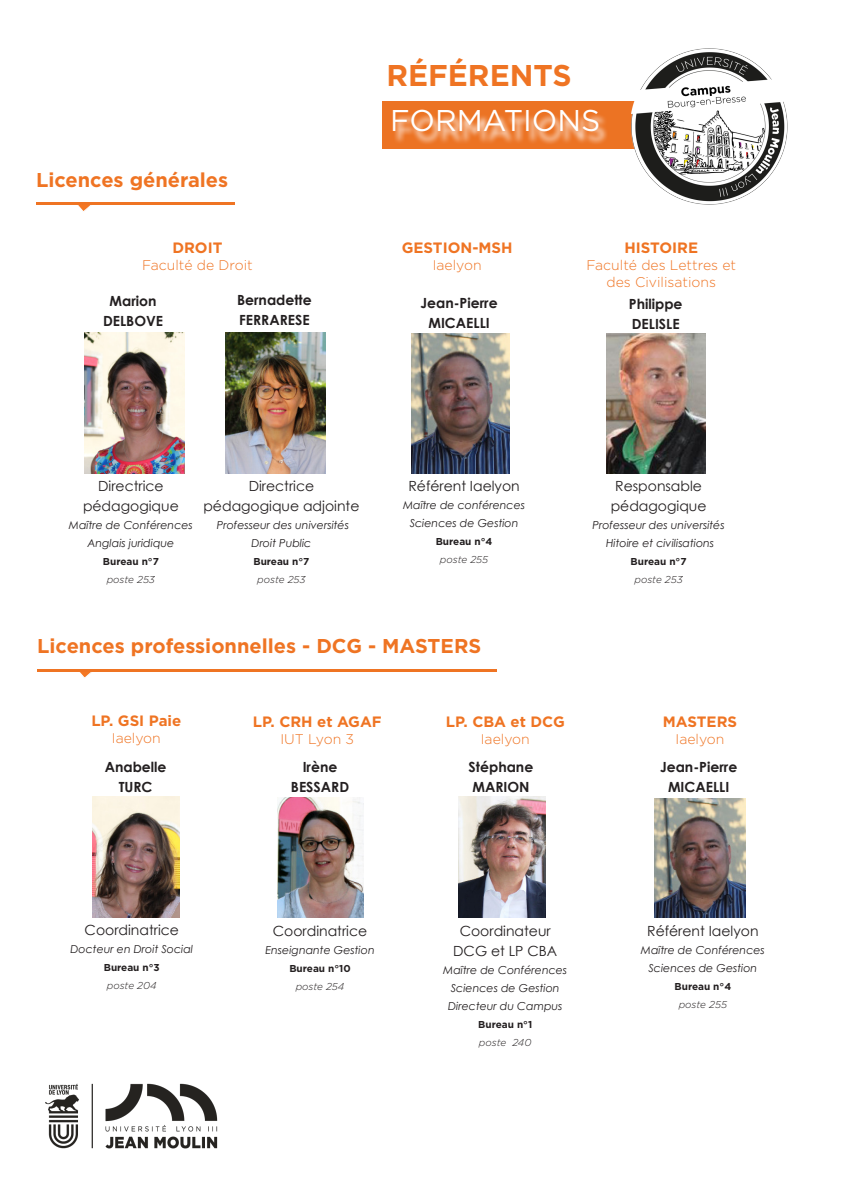
<style>
.page{position:relative;width:842px;height:1191px;background:#fff}
.page>*{position:absolute;margin:0;border:0;box-sizing:border-box;transform-origin:0 0}
.t1{font:30px "Gotham";color:#fff}
.t2{font:700 30px "Gotham";color:#ef7423}
.t3{font:700 20px "Gotham";color:#ef7423}
.t4{font:700 15px "Gotham";color:#ef7423}
.t5{font:14px "Century Gothic";color:#231f20}
.t6{font:700 14px "Century Gothic";color:#231f20}
.t7{font:300 14px "Gotham";color:#ef7423}
.t8{font:italic 11px "Century Gothic";color:#231f20}
.t9{font:700 10px "Gotham";color:#231f20}
.t10{font:italic 300 10px "Gotham";color:#231f20}
</style>
<div class="page">
<img style="left:45px;top:1083px;width:173px;height:66px">
<img style="left:93px;top:797px;width:86px;height:120px">
<div style="left:382px;top:102px;width:307px;height:47px;background:#ec7323"></div>
<svg style="left:395px;top:115px;width:212px;height:29px"></svg>
<img style="left:632px;top:48px;width:156px;height:157px">
<img style="left:84px;top:333px;width:101px;height:140px">
<img style="left:225px;top:333px;width:100px;height:140px">
<svg style="left:78px;top:205px;width:13px;height:6px"></svg>
<hr style="left:36px;top:202px;width:199px;height:3px;background:#ef7423">
<img style="left:411px;top:333px;width:99px;height:140px">
<img style="left:606px;top:333px;width:99px;height:140px">
<img style="left:277px;top:797px;width:87px;height:120px">
<img style="left:458px;top:797px;width:88px;height:120px">
<img style="left:654px;top:799px;width:91px;height:118px">
<svg style="left:76px;top:671px;width:19px;height:7px"></svg>
<hr style="left:38px;top:668px;width:459px;height:3px;background:#ef7423">
<p class="t2" style="left:386px;top:58px;width:187px">RÉFÉRENTS</p>
<p class="t1" style="left:390px;top:104px;width:212px">FORMATIONS</p>
<p class="t3" style="left:36px;top:168px;width:194px">Licences générales</p>
<p class="t4" style="left:172px;top:239px;width:52px">DROIT</p>
<p class="t7" style="left:142px;top:258px;width:112px">Faculté de Droit</p>
<p class="t4" style="left:402px;top:239px;width:112px">GESTION-MSH</p>
<p class="t7" style="left:433px;top:258px;width:50px">Iaelyon</p>
<p class="t4" style="left:624px;top:239px;width:75px">HISTOIRE</p>
<p class="t7" style="left:586px;top:258px;width:151px">Faculté des Lettres et</p>
<p class="t7" style="left:606px;top:274px;width:111px">des Civilisations</p>
<p class="t6" style="left:110px;top:290px;width:49px">Marion</p>
<p class="t6" style="left:103px;top:310px;width:62px">DELBOVE</p>
<p class="t6" style="left:237px;top:290px;width:76px">Bernadette</p>
<p class="t6" style="left:239px;top:310px;width:72px">FERRARESE</p>
<p class="t6" style="left:420px;top:293px;width:79px">Jean-Pierre</p>
<p class="t6" style="left:428px;top:313px;width:63px">MICAELLI</p>
<p class="t6" style="left:629px;top:293px;width:55px">Philippe</p>
<p class="t6" style="left:632px;top:313px;width:49px">DELISLE</p>
<p class="t5" style="left:98px;top:476px;width:67px">Directrice</p>
<p class="t5" style="left:83px;top:496px;width:97px">pédagogique</p>
<p class="t8" style="left:69px;top:517px;width:125px">Maître de Conférences</p>
<p class="t8" style="left:87px;top:535px;width:88px">Anglais juridique</p>
<p class="t9" style="left:103px;top:555px;width:57px">Bureau n°7</p>
<p class="t10" style="left:107px;top:573px;width:50px">poste 253</p>
<p class="t5" style="left:249px;top:476px;width:67px">Directrice</p>
<p class="t5" style="left:203px;top:496px;width:158px">pédagogique adjointe</p>
<p class="t8" style="left:217px;top:517px;width:134px">Professeur des universités</p>
<p class="t8" style="left:251px;top:535px;width:61px">Droit Public</p>
<p class="t9" style="left:253px;top:555px;width:57px">Bureau n°7</p>
<p class="t10" style="left:257px;top:573px;width:50px">poste 253</p>
<p class="t5" style="left:408px;top:476px;width:113px">Référent Iaelyon</p>
<p class="t8" style="left:403px;top:497px;width:124px">Maître de conférences</p>
<p class="t8" style="left:410px;top:515px;width:110px">Sciences de Gestion</p>
<p class="t9" style="left:436px;top:535px;width:58px">Bureau n°4</p>
<p class="t10" style="left:440px;top:553px;width:50px">poste 255</p>
<p class="t5" style="left:615px;top:476px;width:88px">Responsable</p>
<p class="t5" style="left:611px;top:496px;width:97px">pédagogique</p>
<p class="t8" style="left:592px;top:517px;width:134px">Professeur des universités</p>
<p class="t8" style="left:606px;top:535px;width:110px">Hitoire et civilisations</p>
<p class="t9" style="left:631px;top:555px;width:57px">Bureau n°7</p>
<p class="t10" style="left:634px;top:573px;width:50px">poste 253</p>
<p class="t3" style="left:37px;top:634px;width:446px">Licences professionnelles - DCG - MASTERS</p>
<p class="t4" style="left:91px;top:712px;width:91px">LP. GSI Paie</p>
<p class="t7" style="left:112px;top:730px;width:50px">Iaelyon</p>
<p class="t4" style="left:253px;top:713px;width:130px">LP. CRH et AGAF</p>
<p class="t7" style="left:280px;top:731px;width:75px">IUT Lyon 3</p>
<p class="t4" style="left:446px;top:712px;width:121px">LP. CBA et DCG</p>
<p class="t7" style="left:481px;top:731px;width:50px">Iaelyon</p>
<p class="t4" style="left:663px;top:713px;width:76px">MASTERS</p>
<p class="t7" style="left:675px;top:731px;width:50px">Iaelyon</p>
<p class="t6" style="left:105px;top:756px;width:63px">Anabelle</p>
<p class="t6" style="left:119px;top:776px;width:35px">TURC</p>
<p class="t6" style="left:303px;top:756px;width:36px">Irène</p>
<p class="t6" style="left:291px;top:776px;width:60px">BESSARD</p>
<p class="t6" style="left:469px;top:756px;width:66px">Stéphane</p>
<p class="t6" style="left:472px;top:776px;width:59px">MARION</p>
<p class="t6" style="left:660px;top:756px;width:79px">Jean-Pierre</p>
<p class="t6" style="left:668px;top:776px;width:63px">MICAELLI</p>
<p class="t5" style="left:85px;top:920px;width:96px">Coordinatrice</p>
<p class="t8" style="left:70px;top:941px;width:124px">Docteur en Droit Social</p>
<p class="t9" style="left:104px;top:961px;width:58px">Bureau n°3</p>
<p class="t10" style="left:107px;top:979px;width:51px">poste 204</p>
<p class="t5" style="left:273px;top:920px;width:96px">Coordinatrice</p>
<p class="t8" style="left:265px;top:942px;width:111px">Enseignante Gestion</p>
<p class="t9" style="left:289px;top:962px;width:63px">Bureau n°10</p>
<p class="t10" style="left:296px;top:980px;width:50px">poste 254</p>
<p class="t5" style="left:460px;top:920px;width:92px">Coordinateur</p>
<p class="t5" style="left:453px;top:940px;width:106px">DCG et LP CBA</p>
<p class="t8" style="left:443px;top:962px;width:125px">Maître de Conférences</p>
<p class="t8" style="left:451px;top:980px;width:110px">Sciences de Gestion</p>
<p class="t8" style="left:448px;top:998px;width:116px">Directeur du Campus</p>
<p class="t9" style="left:478px;top:1018px;width:56px">Bureau n°1</p>
<p class="t10" style="left:479px;top:1036px;width:54px">poste 240</p>
<p class="t5" style="left:647px;top:920px;width:113px">Référent Iaelyon</p>
<p class="t8" style="left:641px;top:942px;width:125px">Maître de Conférences</p>
<p class="t8" style="left:648px;top:960px;width:110px">Sciences de Gestion</p>
<p class="t9" style="left:674px;top:980px;width:58px">Bureau n°4</p>
<p class="t10" style="left:679px;top:998px;width:50px">poste 255</p>
</div>
